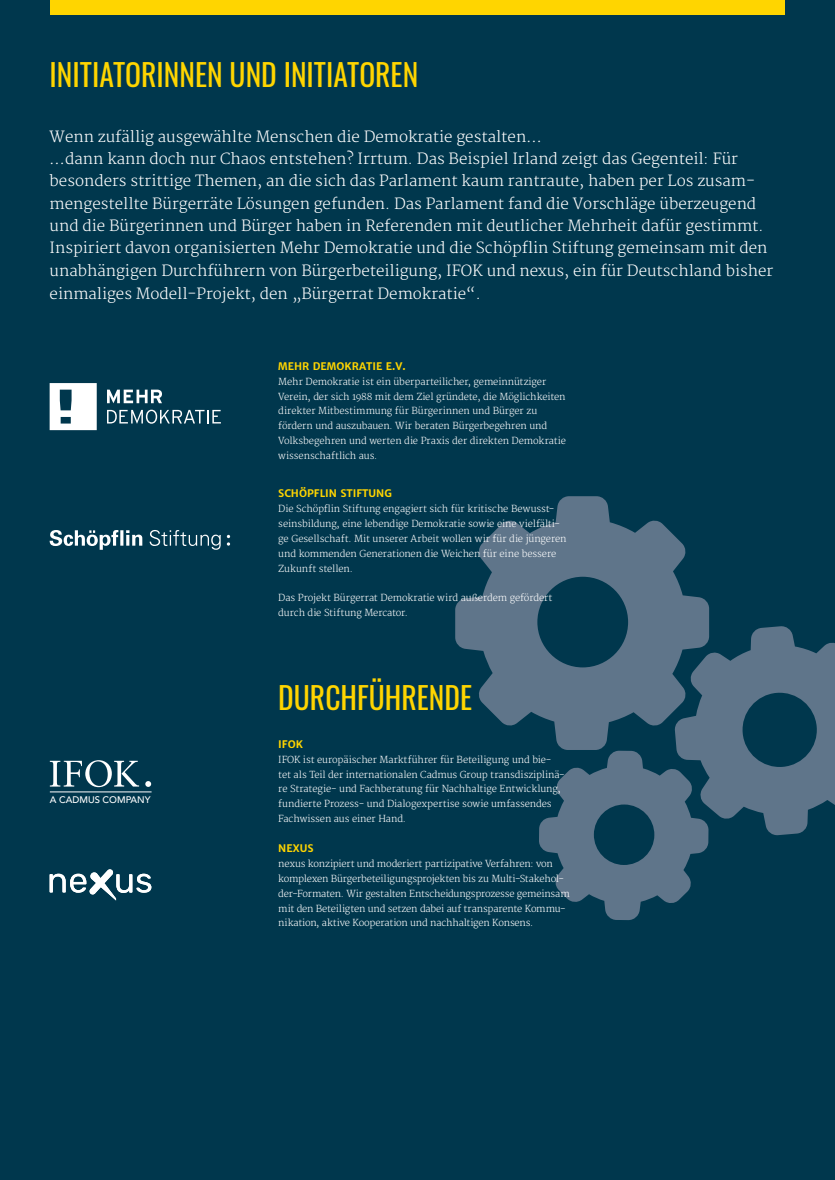
<style>
.page{position:relative;width:835px;height:1180px;background:#fff}
.page>*{position:absolute;margin:0;border:0;box-sizing:border-box;transform-origin:0 0}
.t1{font:30.1px "Oswald";color:#ffd500}
.t2{font:300 15.05px/22.4px "Merriweather";color:#fff}
.t3{font:700 10.5px "Merriweather Sans";color:#ffd500}
.t4{font:300 9.45px/14.9px "Merriweather";letter-spacing:-.01em;color:#fff}
.t5{font:500 9.45px "Avenir";color:#fff}
</style>
<div class="page">
<div style="left:0;top:0;width:834px;height:1180px;background:#00374d"></div>
<div style="left:50px;top:0;width:734px;height:15px;background:#ffd500"></div>
<svg style="left:107px;top:390px;width:55px;height:13px"></svg>
<svg style="left:107px;top:410px;width:114px;height:14px"></svg>
<svg style="left:50px;top:383px;width:47px;height:47px"></svg>
<svg style="left:149px;top:530px;width:72px;height:20px"></svg>
<svg style="left:50px;top:530px;width:92px;height:20px"></svg>
<svg style="left:227px;top:535px;width:3px;height:11px"></svg>
<svg style="left:50px;top:869px;width:101px;height:31px"></svg>
<svg style="left:50px;top:760px;width:89px;height:27px"></svg>
<svg style="left:145px;top:781px;width:6px;height:6px"></svg>
<hr style="left:50px;top:791px;width:101px;height:1px;background:#fff">
<svg style="left:455px;top:496px;width:254px;height:230px;fill:#5f758a"></svg>
<svg style="left:539px;top:626px;width:295px;height:294px"></svg>
<h1 class="t1" style="left:50px;top:46px;width:90px">DIE DEE</h1>
<h1 class="t1" style="left:50px;top:48px;width:370px">INITIATORINNEN UND INITIATOREN</h1>
<p class="t2" style="left:50px;top:126px;width:725px">Wenn zufällig ausgewählte Menschen die Demokratie gestalten…<br>…dann kann doch nur Chaos entstehen? Irrtum. Das Beispiel Irland zeigt das Gegenteil: Für besonders strittige Themen, an die sich das Parlament kaum rantraute, haben per Los zusam&shy;mengestellte Bürgerräte Lösungen gefunden. Das Parlament fand die Vorschläge überzeugend und die Bürgerinnen und Bürger haben in Referenden mit deutlicher Mehrheit dafür gestimmt.<br>Inspiriert davon organisierten Mehr Demokratie und die Schöpflin Stiftung gemeinsam mit den unabhängigen Durchführern von Bürgerbeteiligung, IFOK und nexus, ein für Deutschland bisher einmaliges Modell-Projekt, den „Bürgerrat Demokratie“.</p>
<p class="t5" style="left:50px;top:792px;width:102px">A CADMUS COMPANY</p>
<p class="t3" style="left:278px;top:359px;width:129px">MEHR DEMOKRATIE E.V.</p>
<p class="t4" style="left:278px;top:374px;width:289px">Mehr Demokratie ist ein überparteilicher, gemeinnütziger Verein, der sich 1988 mit dem Ziel gründete, die Möglichkeiten direkter Mitbestimmung für Bürgerinnen und Bürger zu fördern und auszubauen. Wir beraten Bürgerbegehren und Volksbegehren und werten die Praxis der direkten Demokratie wissenschaftlich aus.</p>
<p class="t3" style="left:278px;top:486px;width:115px">SCHÖPFLIN STIFTUNG</p>
<p class="t4" style="left:278px;top:501px;width:289px">Die Schöpflin Stiftung engagiert sich für kritische Bewusst&shy;seinsbildung, eine lebendige Demokratie sowie eine vielfälti&shy;ge Gesellschaft. Mit unserer Arbeit wollen wir für die jüngeren und kommenden Generationen die Weichen für eine bessere Zukunft stellen.</p>
<p class="t4" style="left:278px;top:591px;width:275px">Das Projekt Bürgerrat Demokratie wird außerdem gefördert durch die Stiftung Mercator.</p>
<h1 class="t1" style="left:278px;top:671px;width:195px">DURCHFÜHRENDE</h1>
<p class="t3" style="left:278px;top:737px;width:26px">IFOK</p>
<p class="t4" style="left:278px;top:752px;width:288px">IFOK ist europäischer Marktführer für Beteiligung und bie&shy;tet als Teil der internationalen Cadmus Group transdisziplinä&shy;re Strategie- und Fachberatung für Nachhaltige Entwicklung, fundierte Prozess- und Dialogexpertise sowie umfassendes Fachwissen aus einer Hand.</p>
<p class="t3" style="left:278px;top:841px;width:37px">NEXUS</p>
<p class="t4" style="left:278px;top:856px;width:293px">nexus konzipiert und moderiert partizipative Verfahren: von komplexen Bürgerbeteiligungsprojekten bis zu Multi-Stakehol&shy;der-Formaten. Wir gestalten Entscheidungsprozesse gemeinsam mit den Beteiligten und setzen dabei auf transparente Kommu&shy;nikation, aktive Kooperation und nachhaltigen Konsens.</p>
</div>
